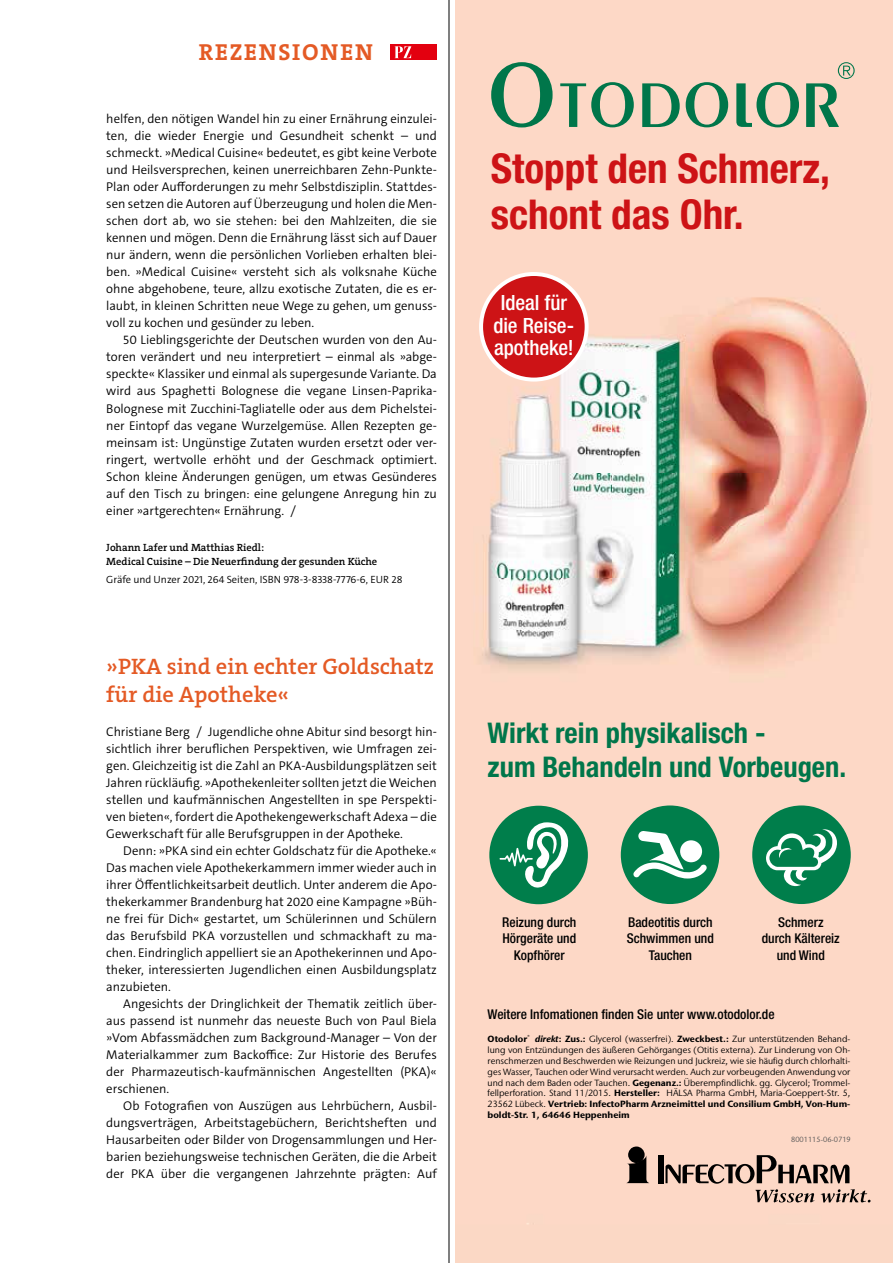
<style>
.page{position:relative;width:893px;height:1263px;background:#fff}
.page>*{position:absolute;margin:0;border:0;box-sizing:border-box;transform-origin:0 0}
.t1{font:700 condensed 41.25px/46.5px "Helvetica Neue LT Pro";color:#cd1316}
.t2{font:700 condensed 28.5px/34.2px "Helvetica Neue LT Pro";color:#00764a}
.t3{font:700 23.25px "The Serif C5";letter-spacing:.075em;color:#e45a25}
.t4{font:600 22.5px/28px "The Serif C5";color:#e45a25}
.t5{font:500 condensed 21px/22.5px "Helvetica Neue LT Pro";letter-spacing:-.005em;color:#fff;text-align:center}
.t6{font:500 condensed 13.5px/16.2px "Helvetica Neue LT Pro";color:#000;text-align:center}
.t7{font:300 12.75px/17px "The Sans C5";color:#000;text-align:justify}
.t8{font:600 10.5px/13.5px "The Serif C5";color:#000}
.t9{font:300 10.5px "The Sans C5";color:#000}
.t10{font:9px/10.8px "Stone Sans IIITC Std";color:#000;text-align:justify}
.t11{font:7.5px "Stone Sans IIITC Std";color:#565656}
.s1{font-weight:700}
.s2{font-weight:700;font-style:italic}
</style>
<div class="page">
<div style="left:390px;top:45px;width:46px;height:15px;background:#e3000f"></div>
<svg style="left:395px;top:46px;width:16px;height:12px"></svg>
<div style="left:455px;top:0;width:438px;height:1263px;background:#fbd8c5"></div>
<img style="left:480px;top:101px;width:392px;height:1123px">
<div style="left:628px;top:1146px;width:17px;height:17px;background:#000;border-radius:50%"></div>
<svg style="left:626px;top:1155px;width:24px;height:28px"></svg>
<div style="left:658px;top:1155px;width:5px;height:28px;background:#000"></div>
<svg style="left:665px;top:1155px;width:205px;height:47px"></svg>
<svg style="left:491px;top:62px;width:62px;height:65px"></svg>
<svg style="left:686px;top:82px;width:42px;height:45px"></svg>
<svg style="left:642px;top:83px;width:38px;height:44px"></svg>
<svg style="left:806px;top:62px;width:49px;height:65px"></svg>
<svg style="left:560px;top:82px;width:74px;height:45px"></svg>
<svg style="left:736px;top:82px;width:63px;height:45px"></svg>
<img style="left:479px;top:318px;width:284px;height:364px">
<div style="left:621px;top:805px;width:98px;height:99px;background:#007e4b;border-radius:50%"></div>
<svg style="left:633px;top:831px;width:74px;height:47px"></svg>
<div style="left:489px;top:806px;width:99px;height:98px;background:#007e4b;border-radius:50%"></div>
<svg style="left:499px;top:822px;width:70px;height:66px"></svg>
<div style="left:752px;top:805px;width:99px;height:99px;background:#007e4b;border-radius:50%"></div>
<svg style="left:766px;top:829px;width:71px;height:57px"></svg>
<div style="left:481px;top:274px;width:106px;height:106px;background:#cd1316;border-radius:50%"></div>
<div style="left:479px;top:272px;width:110px;height:110px;border:4px solid #fff;border-radius:50%"></div>
<hr style="left:449px;top:0;width:1px;height:1263px;background:#000">
<h3 class="t3" style="left:199px;top:37px;width:176px">REZENSIONEN</h3>
<p class="t7" style="left:106px;top:111px;width:332px">helfen, den nötigen Wandel hin zu einer Ernährung einzulei&shy;ten, die wieder Energie und Gesundheit schenkt – und schmeckt. »Medical Cuisine« bedeutet, es gibt keine Verbote und Heilsversprechen, keinen unerreichbaren Zehn-Punkte-Plan oder Aufforderungen zu mehr Selbstdisziplin. Stattdes&shy;sen setzen die Autoren auf Überzeugung und holen die Men&shy;schen dort ab, wo sie stehen: bei den Mahlzeiten, die sie kennen und mögen. Denn die Ernährung lässt sich auf Dauer nur ändern, wenn die persönlichen Vorlieben erhalten blei&shy;ben. »Medical Cuisine« versteht sich als volksnahe Küche ohne abgehobene, teure, allzu exotische Zutaten, die es er&shy;laubt, in kleinen Schritten neue Wege zu gehen, um genuss&shy;voll zu kochen und gesünder zu leben.</p>
<p class="t7" style="left:106px;top:332px;width:332px;text-indent:17px">50 Lieblingsgerichte der Deutschen wurden von den Au&shy;toren verändert und neu interpretiert – einmal als »abge&shy;speckte« Klassiker und einmal als supergesunde Variante. Da wird aus Spaghetti Bolognese die vegane Linsen-Paprika-Bolognese mit Zucchini-Tagliatelle oder aus dem Pichelstei&shy;ner Eintopf das vegane Wurzelgemüse. Allen Rezepten ge&shy;meinsam ist: Ungünstige Zutaten wurden ersetzt oder ver&shy;ringert, wertvolle erhöht und der Geschmack optimiert.<br>Schon kleine Änderungen genügen, um etwas Gesünderes auf den Tisch zu bringen: eine gelungene Anregung hin zu einer »artgerechten« Ernährung. /</p>
<p class="t8" style="left:106px;top:541px;width:272px">Johann Lafer und Matthias Riedl:<br>Medical Cuisine – Die Neuerfindung der gesunden Küche</p>
<p class="t9" style="left:106px;top:572px;width:298px">Gräfe und Unzer 2021, 264 Seiten, ISBN 978-3-8338-7776-6, EUR 28</p>
<h3 class="t4" style="left:106px;top:652px;width:329px">»PKA sind ein echter Goldschatz für die Apotheke«</h3>
<p class="t7" style="left:106px;top:723px;width:332px">Christiane Berg / Jugendliche ohne Abitur sind besorgt hin&shy;sichtlich ihrer beruflichen Perspektiven, wie Umfragen zei&shy;gen. Gleichzeitig ist die Zahl an PKA-Ausbildungsplätzen seit Jahren rückläufig. »Apothekenleiter sollten jetzt die Weichen stellen und kaufmännischen Angestellten in spe Perspekti&shy;ven bieten«, fordert die Apothekengewerkschaft Adexa – die Gewerkschaft für alle Berufsgruppen in der Apotheke.</p>
<p class="t7" style="left:106px;top:842px;width:332px;text-indent:17px">Denn: »PKA sind ein echter Goldschatz für die Apotheke.« Das machen viele Apothekerkammern immer wieder auch in ihrer Öffentlichkeitsarbeit deutlich. Unter anderem die Apo&shy;thekerkammer Brandenburg hat 2020 eine Kampagne »Büh&shy;ne frei für Dich« gestartet, um Schülerinnen und Schülern das Berufsbild PKA vorzustellen und schmackhaft zu ma&shy;chen. Eindringlich appelliert sie an Apothekerinnen und Apo&shy;theker, interessierten Jugendlichen einen Ausbildungsplatz anzubieten.</p>
<p class="t7" style="left:106px;top:995px;width:332px;text-indent:17px">Angesichts der Dringlichkeit der Thematik zeitlich über&shy;aus passend ist nunmehr das neueste Buch von Paul Biela »Vom Abfassmädchen zum Background-Manager – Von der Materialkammer zum Backoffice: Zur Historie des Berufes der Pharmazeutisch-kaufmännischen Angestellten (PKA)« erschienen.</p>
<p class="t7" style="left:106px;top:1097px;width:332px;text-indent:17px">Ob Fotografien von Auszügen aus Lehrbüchern, Ausbil&shy;dungsverträgen, Arbeitstagebüchern, Berichtsheften und Hausarbeiten oder Bilder von Drogensammlungen und Her&shy;barien beziehungsweise technischen Geräten, die die Arbeit der PKA über die vergangenen Jahrzehnte prägten: Auf</p>
<h1 class="t1" style="left:491px;top:145px;width:341px">Stoppt den Schmerz, schont das Ohr.</h1>
<h3 class="t5" style="left:494px;top:291px;width:82px">Ideal für die Reise&shy;apotheke!</h3>
<h2 class="t2" style="left:488px;top:716px;width:360px">Wirkt rein physikalisch -<br>zum Behandeln und Vorbeugen.</h2>
<p class="t6" style="left:502px;top:914px;width:76px">Reizung durch<br>Hörgeräte und<br>Kopfhörer</p>
<p class="t6" style="left:627px;top:914px;width:89px">Badeotitis durch<br>Schwimmen und<br>Tauchen</p>
<p class="t6" style="left:762px;top:914px;width:79px">Schmerz durch Kältereiz und Wind</p>
<p class="t6" style="left:488px;top:1006px;width:289px">Weitere Infomationen finden Sie unter www.otodolor.de</p>
<p class="t10" style="left:488px;top:1034px;width:364px"><span class="s1">Otodolor</span><sup>®</sup> <span class="s2">direkt</span><span class="s1">: Zus.:</span> Glycerol (wasserfrei). <span class="s1">Zweckbest.:</span> Zur unterstützenden Behand&shy;lung von Entzündungen des äußeren Gehörganges (Otitis externa). Zur Linderung von Oh&shy;renschmerzen und Beschwerden wie Reizungen und Juckreiz, wie sie häufig durch chlorhalti&shy;ges Wasser, Tauchen oder Wind verursacht werden. Auch zur vorbeugenden Anwendung vor und nach dem Baden oder Tauchen. <span class="s1">Gegenanz.:</span> Überempfindlichk. gg. Glycerol; Trommel&shy;fellperforation. Stand 11/2015. <span class="s1">Hersteller:</span> HÄLSA Pharma GmbH, Maria-Goeppert-Str. 5, 23562 Lübeck. <span class="s1">Vertrieb: InfectoPharm Arzneimittel und Consilium GmbH, Von-Hum&shy;boldt-Str. 1, 64646 Heppenheim</span></p>
<p class="t11" style="left:791px;top:1134px;width:61px">8001115-06-0719</p>
</div>
